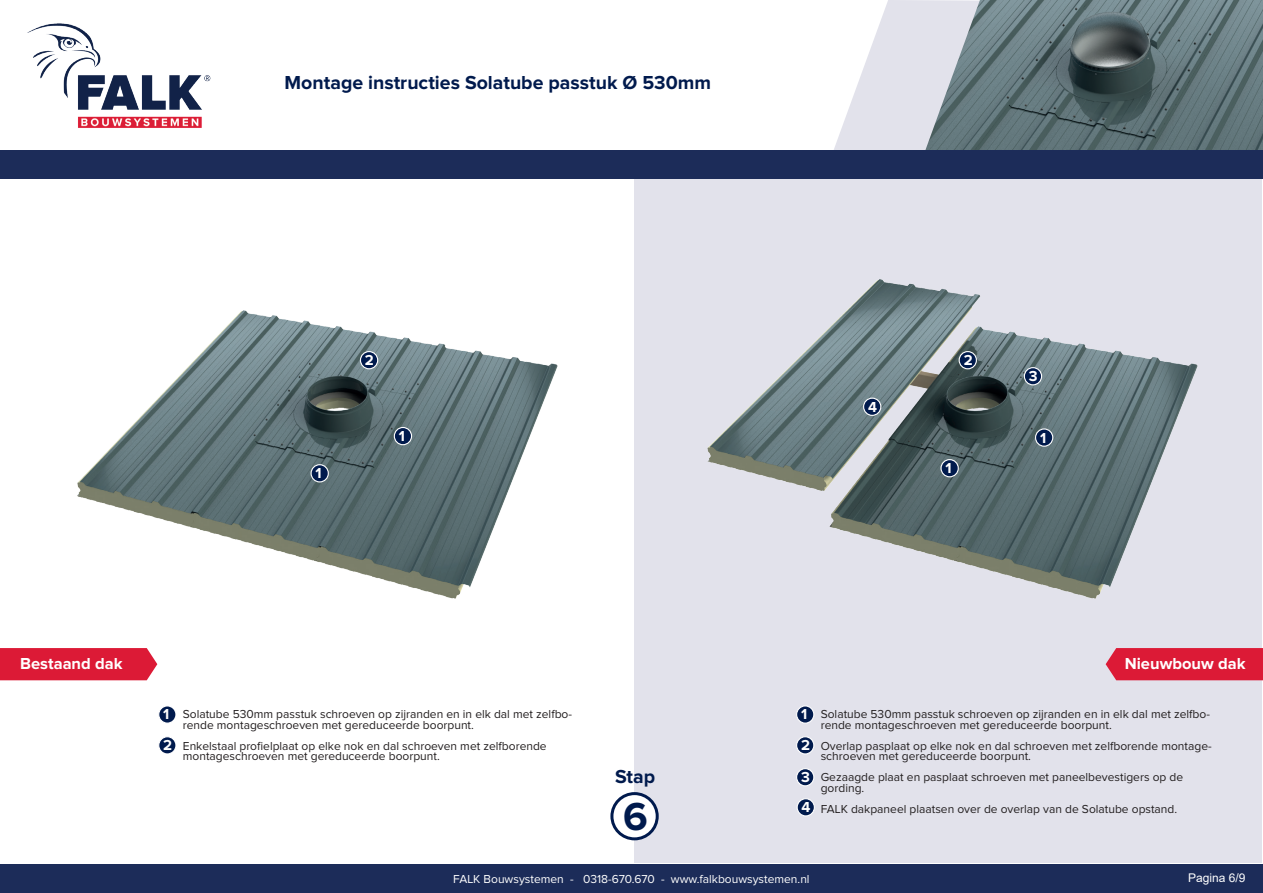
<style>
.page{position:relative;width:1263px;height:893px;background:#fff}
.page>*{position:absolute;margin:0;border:0;box-sizing:border-box;transform-origin:0 0}
.t1{font:700 40.5px "Proxima Nova";color:#001a4d}
.t2{font:700 19.5px "Proxima Nova";color:#001a4d}
.t3{font:700 16.5px "Proxima Nova";color:#fff}
.t4{font:700 15px/32px "Proxima Nova";color:#fff}
.t5{font:12px/10.5px "Proxima Nova";color:#231f20}
.t6{font:12px "Proxima Nova";color:#fff}
.t7{font:12px "Arial";color:#fff}
.s1{font-weight:700;font-size:15px;color:#fff}
</style>
<div class="page">
<div style="left:634px;top:179px;width:628px;height:684px;background:#e2e2eb"></div>
<svg style="left:834px;top:0;width:89px;height:150px"></svg>
<img style="left:923px;top:0;width:340px;height:150px">
<div style="left:0;top:150px;width:1263px;height:29px;background:#1c2c59"></div>
<div style="left:0;top:864px;width:1263px;height:29px;background:#1c2c59"></div>
<img style="left:27px;top:23px;width:184px;height:105px">
<div style="left:1216px;top:648px;width:47px;height:32px;background:#dc1a36"></div>
<div style="left:0;top:648px;width:49px;height:32px;background:#dc1a36"></div>
<div style="left:612px;top:794px;width:45px;height:45px;background:#fff;border-radius:50%"></div>
<div style="left:610px;top:792px;width:49px;height:48px;border:3px solid #001a4d;border-radius:50%"></div>
<img style="left:49px;top:310px;width:509px;height:371px">
<img style="left:707px;top:279px;width:509px;height:402px">
<div style="left:159px;top:706px;width:17px;height:17px;background:#001a4d;border-radius:50%"></div>
<div style="left:158px;top:705px;width:19px;height:19px;border:1px solid #fff;border-radius:50%"></div>
<div style="left:159px;top:737px;width:17px;height:17px;background:#001a4d;border-radius:50%"></div>
<div style="left:158px;top:736px;width:19px;height:18px;border:1px solid #fff;border-radius:50%"></div>
<div style="left:797px;top:706px;width:17px;height:17px;background:#001a4d;border-radius:50%"></div>
<div style="left:796px;top:705px;width:18px;height:19px;border:1px solid #fff;border-radius:50%"></div>
<div style="left:797px;top:737px;width:17px;height:17px;background:#001a4d;border-radius:50%"></div>
<div style="left:796px;top:736px;width:18px;height:18px;border:1px solid #fff;border-radius:50%"></div>
<div style="left:797px;top:769px;width:17px;height:17px;background:#001a4d;border-radius:50%"></div>
<div style="left:796px;top:768px;width:18px;height:18px;border:1px solid #fff;border-radius:50%"></div>
<div style="left:1035px;top:429px;width:18px;height:17px;background:#001a4d;border-radius:50%"></div>
<div style="left:1035px;top:428px;width:18px;height:19px;border:1px solid #fff;border-radius:50%"></div>
<div style="left:959px;top:352px;width:17px;height:17px;background:#001a4d;border-radius:50%"></div>
<div style="left:959px;top:351px;width:18px;height:18px;border:1px solid #fff;border-radius:50%"></div>
<div style="left:1024px;top:368px;width:17px;height:17px;background:#001a4d;border-radius:50%"></div>
<div style="left:1024px;top:367px;width:18px;height:18px;border:1px solid #fff;border-radius:50%"></div>
<div style="left:394px;top:427px;width:18px;height:18px;background:#001a4d;border-radius:50%"></div>
<div style="left:394px;top:427px;width:18px;height:18px;border:1px solid #fff;border-radius:50%"></div>
<div style="left:360px;top:352px;width:18px;height:17px;background:#001a4d;border-radius:50%"></div>
<div style="left:360px;top:351px;width:18px;height:18px;border:1px solid #fff;border-radius:50%"></div>
<div style="left:311px;top:465px;width:17px;height:17px;background:#001a4d;border-radius:50%"></div>
<div style="left:311px;top:464px;width:18px;height:18px;border:1px solid #fff;border-radius:50%"></div>
<div style="left:941px;top:460px;width:17px;height:17px;background:#001a4d;border-radius:50%"></div>
<div style="left:940px;top:459px;width:19px;height:18px;border:1px solid #fff;border-radius:50%"></div>
<div style="left:797px;top:799px;width:17px;height:17px;background:#001a4d;border-radius:50%"></div>
<div style="left:797px;top:798px;width:18px;height:18px;border:1px solid #fff;border-radius:50%"></div>
<div style="left:863px;top:398px;width:18px;height:17px;background:#001a4d;border-radius:50%"></div>
<div style="left:863px;top:398px;width:18px;height:18px;border:1px solid #fff;border-radius:50%"></div>
<h2 class="t2" style="left:285px;top:73px;width:428px">Montage instructies Solatube passtuk Ø 530mm</h2>
<p class="t4" style="left:365px;top:345px;width:10px">2</p>
<p class="t4" style="left:964px;top:345px;width:10px">2</p>
<p class="t4" style="left:1029px;top:361px;width:10px">3</p>
<p class="t4" style="left:868px;top:391px;width:10px">4</p>
<p class="t4" style="left:399px;top:421px;width:8px">1</p>
<p class="t4" style="left:1040px;top:422px;width:8px">1</p>
<p class="t4" style="left:316px;top:458px;width:8px">1</p>
<p class="t4" style="left:945px;top:453px;width:8px">1</p>
<h3 class="t3" style="left:20px;top:656px;width:104px">Bestaand dak</h3>
<h3 class="t3" style="left:1125px;top:656px;width:122px">Nieuwbouw dak</h3>
<p class="t5" style="left:183px;top:709px;width:391px;text-indent:-20px"><span class="s1">1</span> Solatube 530mm passtuk schroeven op zijranden en in elk dal met zelfbo&shy;rende montageschroeven met gereduceerde boorpunt.</p>
<p class="t5" style="left:183px;top:741px;width:365px">Enkelstaal profielplaat op elke nok en dal schroeven met zelfborende montageschroeven met gereduceerde boorpunt.</p>
<p class="t4" style="left:163px;top:730px;width:10px">2</p>
<h2 class="t2" style="left:615px;top:767px;width:41px">Stap</h2>
<h1 class="t1" style="left:623px;top:798px;width:26px">6</h1>
<p class="t5" style="left:821px;top:709px;width:391px;text-indent:-20px"><span class="s1">1</span> Solatube 530mm passtuk schroeven op zijranden en in elk dal met zelfbo&shy;rende montageschroeven met gereduceerde boorpunt.</p>
<p class="t5" style="left:821px;top:741px;width:392px">Overlap pasplaat op elke nok en dal schroeven met zelfborende montage&shy;schroeven met gereduceerde boorpunt.</p>
<p class="t5" style="left:821px;top:772px;width:364px">Gezaagde plaat en pasplaat schroeven met paneelbevestigers op de gording.</p>
<p class="t5" style="left:821px;top:804px;width:358px">FALK dakpaneel plaatsen over de overlap van de Solatube opstand.</p>
<p class="t4" style="left:801px;top:730px;width:10px">2<br>3</p>
<p class="t4" style="left:802px;top:792px;width:10px">4</p>
<p class="t6" style="left:453px;top:873px;width:358px">FALK Bouwsystemen - 0318-670.670 - www.falkbouwsystemen.nl</p>
<p class="t7" style="left:1188px;top:869px;width:59px">Pagina 6/9</p>
</div>
